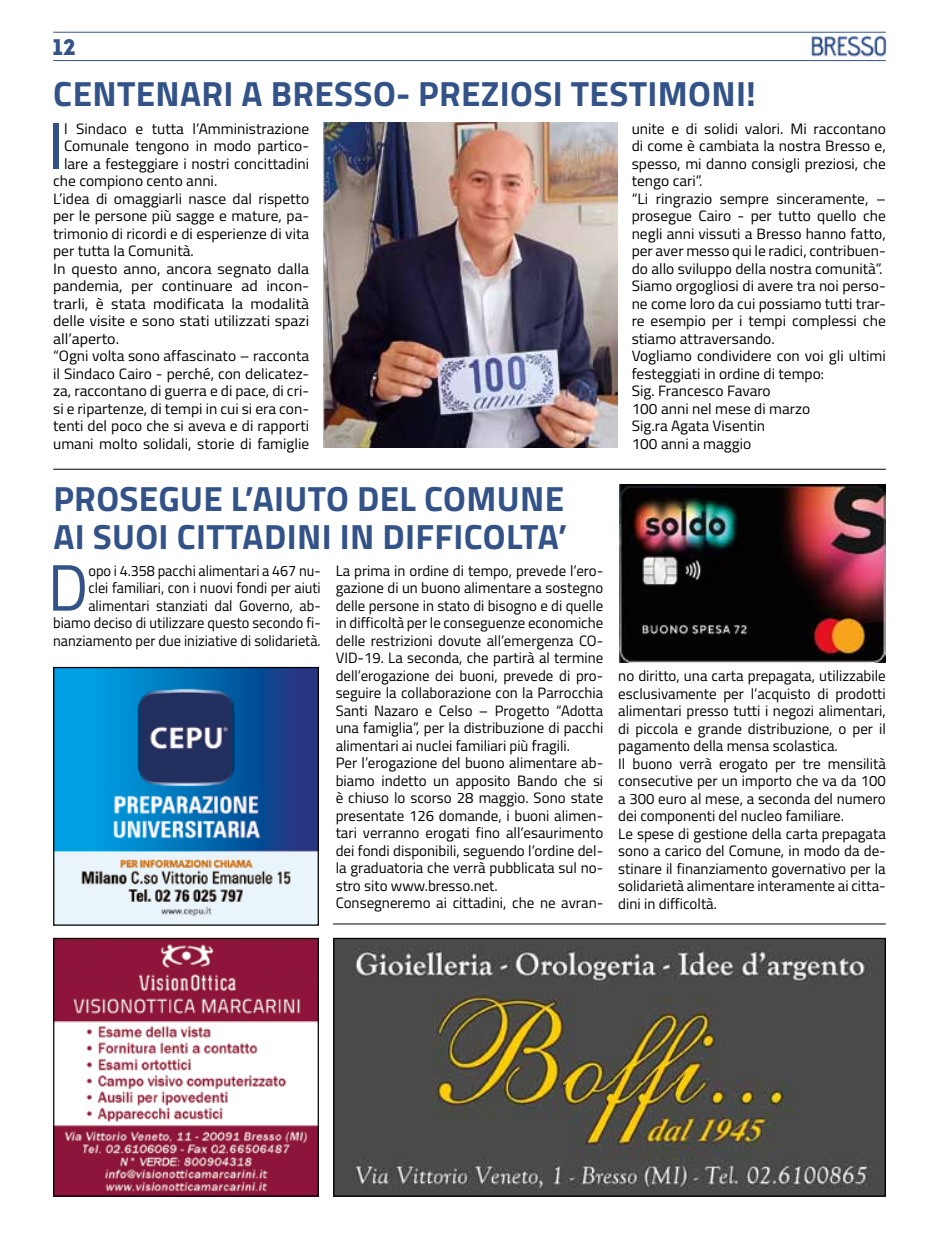
<style>
.page{position:relative;width:939px;height:1241px;background:#fff}
.page>*{position:absolute;margin:0;border:0;box-sizing:border-box;transform-origin:0 0}
.t1{font:65.62px "Titillium";color:#335388}
.t2{font:65.62px "Titillium";color:#335388;scale:.96 1}
.t3{font:700 35px "Titillium";letter-spacing:.01em;color:#335388}
.t4{font:22.5px "Intro";color:#335388}
.t5{font:15px/17.5px "Titillium";color:#000}
.t6{font:15px/17.5px "Titillium";color:#000;text-align:right;scale:.96 1}
.t7{font:15px "Titillium";color:#000;scale:1.06 1}
</style>
<div class="page">
<hr style="left:53px;top:32px;width:833px;height:1px;background:#335388">
<hr style="left:53px;top:60px;width:833px;height:1px;background:#335388">
<img style="left:812px;top:37px;width:75px;height:19px">
<hr style="left:53px;top:469px;width:833px;height:1px;background:#000">
<hr style="left:333px;top:923px;width:553px;height:1px;background:#000">
<img style="left:335px;top:939px;width:549px;height:255px">
<div style="left:333px;top:937px;width:553px;height:259px;border:1px solid #000"></div>
<img style="left:55px;top:939px;width:262px;height:255px">
<div style="left:53px;top:937px;width:266px;height:259px;border:1px solid #000"></div>
<img style="left:619px;top:485px;width:267px;height:177px">
<img style="left:323px;top:122px;width:294px;height:326px">
<img style="left:55px;top:668px;width:262px;height:255px">
<div style="left:53px;top:666px;width:266px;height:259px;border:1px solid #000"></div>
<h3 class="t4" style="left:53px;top:33px;width:24px">12</h3>
<h2 class="t3" style="left:53px;top:67px;width:122px">CENTENARI</h2>
<h2 class="t3" style="left:242px;top:67px;width:274px">A BRESSO- PREZIOSI</h2>
<h2 class="t3" style="left:571px;top:67px;width:59px">TESTIMONI</h2>
<h2 class="t3" style="left:746px;top:67px;width:11px">!</h2>
<h1 class="t1" style="left:47px;top:97px;width:18px">I</h1>
<p class="t5" style="left:64px;top:119px;width:247px">l Sindaco e tutta l’Amministrazione</p>
<p class="t5" style="left:64px;top:136px;width:247px">Comunale tengono in modo partico-</p>
<p class="t5" style="left:64px;top:154px;width:247px">lare a festeggiare i nostri concittadini</p>
<p class="t5" style="left:53px;top:171px;width:166px">che compiono cento anni.</p>
<p class="t5" style="left:53px;top:189px;width:258px">L’idea di omaggiarli nasce dal rispetto</p>
<p class="t5" style="left:53px;top:206px;width:258px">per le persone più sagge e mature, pa-</p>
<p class="t5" style="left:53px;top:224px;width:258px">trimonio di ricordi e di esperienze di vita</p>
<p class="t5" style="left:53px;top:241px;width:142px">per tutta la Comunità.</p>
<p class="t7" style="left:53px;top:257px;width:243px">In questo anno, ancora segnato dalla</p>
<p class="t7" style="left:53px;top:275px;width:243px">pandemia, per continuare ad incon-</p>
<p class="t7" style="left:53px;top:292px;width:243px">trarli, è stata modificata la modalità</p>
<p class="t7" style="left:53px;top:310px;width:243px">delle visite e sono stati utilizzati spazi</p>
<p class="t7" style="left:53px;top:327px;width:64px">all’aperto.</p>
<p class="t5" style="left:53px;top:346px;width:258px">“Ogni volta sono affascinato – racconta</p>
<p class="t5" style="left:53px;top:364px;width:258px">il Sindaco Cairo - perché, con delicatez-</p>
<p class="t5" style="left:53px;top:381px;width:258px">za, raccontano di guerra e di pace, di cri-</p>
<p class="t5" style="left:53px;top:399px;width:258px">si e ripartenze, di tempi in cui si era con-</p>
<p class="t5" style="left:53px;top:416px;width:258px">tenti del poco che si aveva e di rapporti</p>
<p class="t5" style="left:53px;top:434px;width:258px">umani molto solidali, storie di famiglie</p>
<h2 class="t3" style="left:53px;top:472px;width:43px">PROS</h2>
<h2 class="t3" style="left:139px;top:472px;width:134px">EGUE L’AIUTO</h2>
<h2 class="t3" style="left:357px;top:472px;width:92px">DEL COMUN</h2>
<h2 class="t3" style="left:545px;top:472px;width:21px">E</h2>
<h2 class="t3" style="left:53px;top:509px;width:59px">AI SUOI</h2>
<h2 class="t3" style="left:177px;top:509px;width:18px">CITTADINI</h2>
<h2 class="t3" style="left:340px;top:509px;width:61px">IN DIFFICOLTA</h2>
<h2 class="t3" style="left:558px;top:509px;width:10px">’</h2>
<p class="t6" style="left:53px;top:560px;width:280px">opo i 4.358 pacchi alimentari a 467 nu-<br>clei familiari, con i nuovi fondi per aiuti alimentari stanziati dal Governo, ab&shy;biamo deciso di utilizzare questo secondo fi&shy;nanziamento per due iniziative di solidarietà.</p>
<p class="t5" style="left:336px;top:560px;width:269px">La prima in ordine di tempo, prevede l’ero&shy;gazione di un buono alimentare a sostegno delle persone in stato di bisogno e di quelle in difficoltà per le conseguenze economiche delle restrizioni dovute all’emergenza CO-VID-19. La seconda, che partirà al termine dell’erogazione dei buoni, prevede di pro&shy;seguire la collaborazione con la Parrocchia Santi Nazaro e Celso – Progetto “Adotta una famiglia”, per la distribuzione di pacchi alimentari ai nuclei familiari più fragili.<br>Per l’erogazione del buono alimentare ab&shy;biamo indetto un apposito Bando che si è chiuso lo scorso 28 maggio. Sono state presentate 126 domande, i buoni alimen&shy;tari verranno erogati fino all’esaurimento dei fondi disponibili, seguendo l’ordine del&shy;la graduatoria che verrà pubblicata sul no&shy;stro sito www.bresso.net.<br>Consegneremo ai cittadini, che ne avran-</p>
<h1 class="t2" style="left:48px;top:539px;width:44px">D</h1>
<p class="t5" style="left:632px;top:119px;width:256px">unite e di solidi valori. Mi raccontano di come è cambiata la nostra Bresso e, spesso, mi danno consigli preziosi, che tengo cari”.<br>“Li ringrazio sempre sinceramente, – prosegue Cairo - per tutto quello che negli anni vissuti a Bresso hanno fatto, per aver messo qui le radici, contribuen&shy;do allo sviluppo della nostra comunità”.<br>Siamo orgogliosi di avere tra noi perso&shy;ne come loro da cui possiamo tutti trar&shy;re esempio per i tempi complessi che stiamo attraversando.<br>Vogliamo condividere con voi gli ultimi festeggiati in ordine di tempo:<br>Sig. Francesco Favaro<br>100 anni nel mese di marzo<br>Sig.ra Agata Visentin<br>100 anni a maggio</p>
<p class="t5" style="left:618px;top:666px;width:269px">no diritto, una carta prepagata, utilizzabile esclusivamente per l’acquisto di prodotti alimentari presso tutti i negozi alimentari, di piccola e grande distribuzione, o per il pagamento della mensa scolastica.<br>Il buono verrà erogato per tre mensilità consecutive per un importo che va da 100 a 300 euro al mese, a seconda del numero dei componenti del nucleo familiare.<br>Le spese di gestione della carta prepagata sono a carico del Comune, in modo da de&shy;stinare il finanziamento governativo per la solidarietà alimentare interamente ai citta&shy;dini in difficoltà.</p>
</div>
